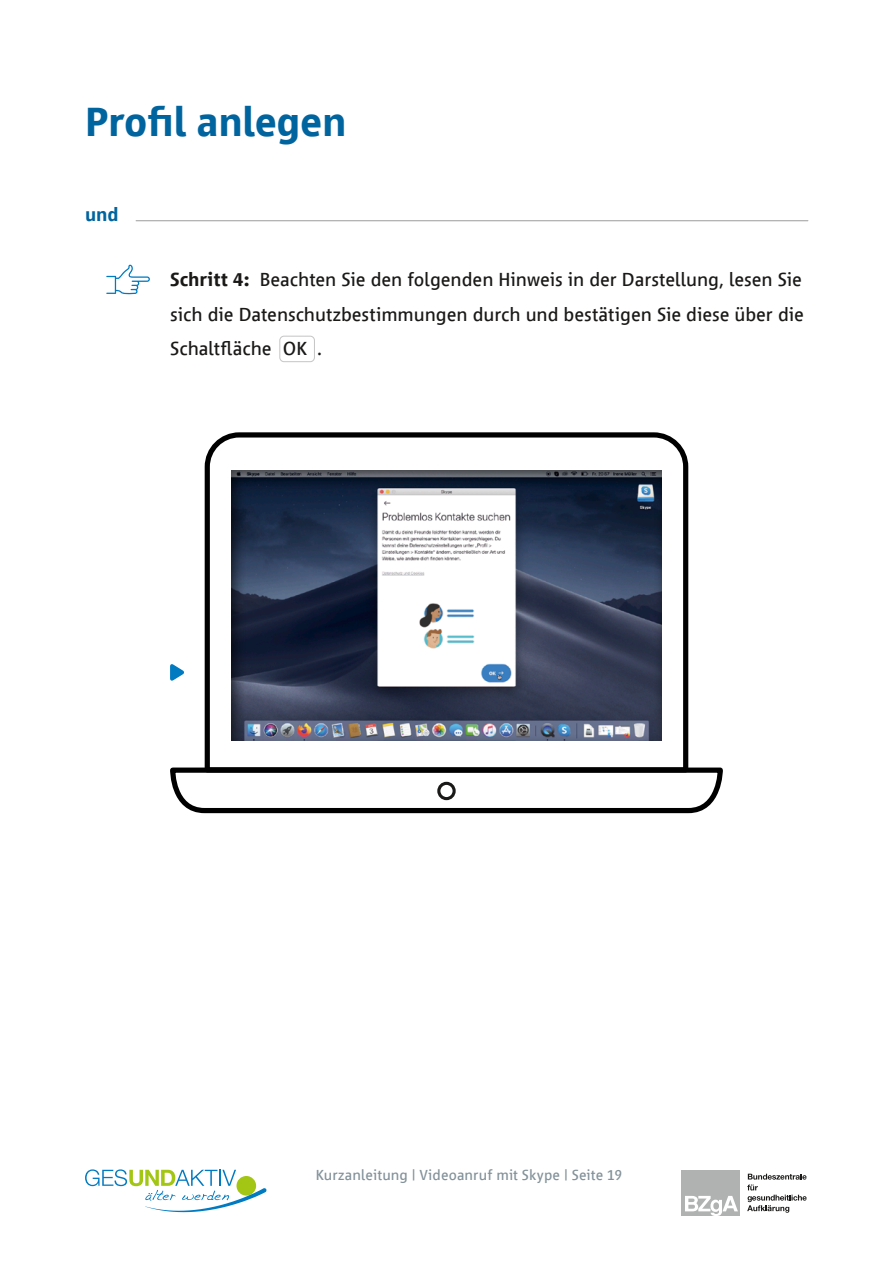
<style>
.page{position:relative;width:893px;height:1263px;background:#fff}
.page>*{position:absolute;margin:0;border:0;box-sizing:border-box;transform-origin:0 0}
.t1{font:700 42px "Vialog 1450 Pro";letter-spacing:-.005em;color:#00649e}
.t2{font:19.5px/34.5px "Vialog 1450 Pro";letter-spacing:-.005em;color:#1a1918;text-align:justify}
.t3{font:700 19.5px "Vialog 1450 Pro";color:#00649e}
.t4{font:15px "Vialog 1450 Pro";letter-spacing:.005em;color:#83929a}
.s1{font-weight:700}
</style>
<div class="page">
<div style="left:681px;top:1170px;width:59px;height:45px;background:#b0b2b2"></div>
<svg style="left:685px;top:1196px;width:53px;height:19px"></svg>
<svg style="left:747px;top:1174px;width:60px;height:39px"></svg>
<svg style="left:85px;top:1169px;width:182px;height:43px"></svg>
<svg style="left:106px;top:265px;width:44px;height:30px"></svg>
<div style="left:280px;top:336px;width:35px;height:26px;border:1px solid #c5c5c6;border-radius:4px"></div>
<hr style="left:136px;top:220px;width:672px;height:1px;background:#9c9c9c">
<svg style="left:170px;top:770px;width:553px;height:44px"></svg>
<svg style="left:202px;top:432px;width:489px;height:343px"></svg>
<div style="left:229px;top:469px;width:433px;height:271px;background:#1a1918;opacity:.75"></div>
<div style="left:437px;top:782px;width:19px;height:18px;border:3px solid #1a1918;border-radius:50%"></div>
<svg style="left:170px;top:664px;width:14px;height:17px"></svg>
<h1 class="t1" style="left:85px;top:99px;width:263px">Profil anlegen</h1>
<p class="t3" style="left:85px;top:204px;width:35px">und</p>
<p class="t2" style="left:170px;top:262px;width:635px"><span class="s1">Schritt 4:</span> Beachten Sie den folgenden Hinweis in der Darstellung, lesen Sie sich die Datenschutzbestimmungen durch und bestätigen Sie diese über die Schaltfläche OK .</p>
<p class="t4" style="left:316px;top:1167px;width:308px">Kurzanleitung | Videoanruf mit Skype | Seite 19</p>
</div>
